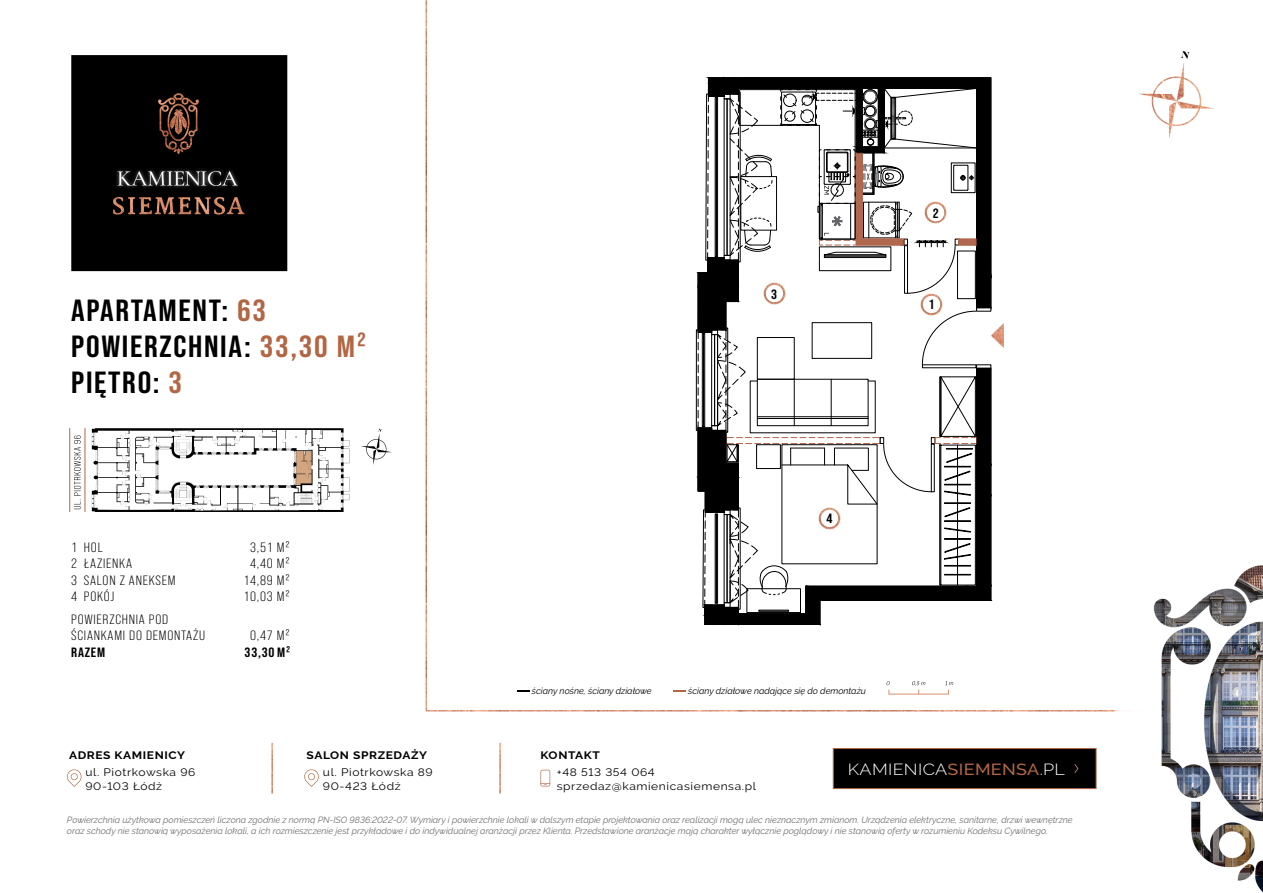
<style>
.page{position:relative;width:1263px;height:893px;background:#fff}
.page>*{position:absolute;margin:0;border:0;box-sizing:border-box;transform-origin:0 0}
.t1{font:700 30.6px/36px "Bebas Neue Pro";letter-spacing:.05em;color:#000;scale:1.11 1}
.t2{font:300 16.05px "Raleway";letter-spacing:.02em;color:#fff;scale:1.11 1}
.t3{font:15.3px "Bebas Neue";color:#000;scale:1.2 1}
.t4{font:15.3px "Bebas Neue";color:#010202;scale:1.2 1}
.t5{font:13.5px/16.5px "Bebas Neue Pro";letter-spacing:.05em;color:#000;scale:1.11 1}
.t6{font:700 13.5px "Bebas Neue Pro";letter-spacing:.05em;color:#000;scale:1.11 1}
.t7{font:10.8px/14.4px "Raleway";letter-spacing:.05em;color:#000;scale:1.11 1}
.t8{font:700 10.8px "Raleway";letter-spacing:.05em;color:#000;scale:1.11 1}
.t9{font:italic 9px/10.8px "Raleway";color:#706f6f}
.t10{font:italic 9px "Raleway";color:#000}
.s1{color:#b26644}
.s2{font-weight:500;color:#b26644}
</style>
<div class="page">
<img style="left:70px;top:0;width:1193px;height:893px">
<svg style="left:74px;top:436px;width:7px;height:73px"></svg>
<hr style="left:85px;top:428px;width:1px;height:84px;background:#b26644">
<hr style="left:69px;top:428px;width:1px;height:84px;background:#b26644">
<svg style="left:92px;top:428px;width:257px;height:84px"></svg>
<img style="left:992px;top:324px;width:11px;height:23px">
<svg style="left:361px;top:429px;width:31px;height:36px"></svg>
<div style="left:696px;top:330px;width:2px;height:100px;border:1px solid #000"></div>
<svg style="left:698px;top:78px;width:293px;height:546px"></svg>
<svg style="left:304px;top:769px;width:15px;height:18px"></svg>
<svg style="left:67px;top:769px;width:15px;height:18px"></svg>
<svg style="left:540px;top:770px;width:10px;height:16px"></svg>
<div style="left:833px;top:748px;width:263px;height:41px;background:#000;border:1px solid #b26644"></div>
<svg style="left:1074px;top:764px;width:4px;height:9px"></svg>
<svg style="left:517px;top:690px;width:12px;height:2px"></svg>
<svg style="left:673px;top:690px;width:13px;height:2px"></svg>
<div style="left:923px;top:296px;width:17px;height:17px;background:#fff;border-radius:50%"></div>
<div style="left:927px;top:205px;width:17px;height:16px;background:#fff;border-radius:50%"></div>
<div style="left:766px;top:285px;width:17px;height:17px;background:#fff;border-radius:50%"></div>
<div style="left:821px;top:510px;width:17px;height:16px;background:#fff;border-radius:50%"></div>
<svg style="left:886px;top:681px;width:4px;height:4px"></svg>
<svg style="left:945px;top:681px;width:8px;height:4px"></svg>
<svg style="left:912px;top:681px;width:13px;height:13px"></svg>
<h1 class="t1" style="left:71px;top:292px;width:267px">APARTAMENT: <span class="s1">63<br></span>POWIERZCHNIA: <span class="s1">33,30 M²<br></span>PIĘTRO: <span class="s1">3</span></h1>
<h3 class="t5" style="left:71px;top:539px;width:30px">1 HOL</h3>
<h3 class="t5" style="left:250px;top:539px;width:37px">3,51 M²</h3>
<h3 class="t5" style="left:71px;top:556px;width:56px">2 ŁAZIENKA</h3>
<h3 class="t5" style="left:250px;top:556px;width:37px">4,40 M²</h3>
<h3 class="t5" style="left:71px;top:572px;width:95px">3 SALON Z ANEKSEM</h3>
<h3 class="t5" style="left:243px;top:572px;width:43px">14,89 M²</h3>
<h3 class="t5" style="left:71px;top:589px;width:40px">4 POKÓJ</h3>
<h3 class="t5" style="left:243px;top:589px;width:43px">10,03 M²</h3>
<h3 class="t5" style="left:71px;top:611px;width:122px">POWIERZCHNIA POD<br>ŚCIANKAMI DO DEMONTAŻU</h3>
<h3 class="t5" style="left:250px;top:628px;width:37px">0,47 M²</h3>
<h3 class="t6" style="left:71px;top:645px;width:32px">RAZEM</h3>
<h3 class="t6" style="left:245px;top:645px;width:43px">33,30 M²</h3>
<h3 class="t3" style="left:771px;top:284px;width:7px">3</h3>
<h3 class="t3" style="left:931px;top:205px;width:7px">2</h3>
<h3 class="t6" style="left:933px;top:205px;width:7px">2</h3>
<h3 class="t4" style="left:928px;top:297px;width:7px">1</h3>
<h3 class="t6" style="left:929px;top:297px;width:7px">1</h3>
<h3 class="t3" style="left:825px;top:510px;width:8px">4</h3>
<h3 class="t6" style="left:826px;top:510px;width:7px">4</h3>
<p class="t10" style="left:532px;top:686px;width:121px">ściany nośne, ściany działowe</p>
<p class="t10" style="left:688px;top:686px;width:179px">ściany działowe nadające się do demontażu</p>
<p class="t8" style="left:69px;top:749px;width:106px">ADRES KAMIENICY</p>
<p class="t8" style="left:307px;top:749px;width:110px">SALON SPRZEDAŻY</p>
<p class="t8" style="left:540px;top:749px;width:55px">KONTAKT</p>
<p class="t7" style="left:85px;top:765px;width:101px">ul. Piotrkowska 96<br>90-103 Łódź</p>
<p class="t7" style="left:323px;top:765px;width:101px">ul. Piotrkowska 89<br>90-423 Łódź</p>
<p class="t7" style="left:557px;top:765px;width:181px">+48 513 354 064 sprzedaz@kamienicasiemensa.pl</p>
<p class="t9" style="left:67px;top:814px;width:1007px">Powierzchnia użytkowa pomieszczeń liczona zgodnie z normą PN-ISO 9836:2022-07. Wymiary i powierzchnie lokali w dalszym etapie projektowania oraz realizacji mogą ulec nieznacznym zmianom. Urządzenia elektryczne, sanitarne, drzwi wewnętrzne oraz schody nie stanowią wyposażenia lokali, a ich rozmieszczenie jest przykładowe i do indywidualnej aranżacji przez Klienta. Przedstawione aranżacje mają charakter wyłącznie poglądowy i nie stanowią oferty w rozumieniu Kodeksu Cywilnego.</p>
<h2 class="t2" style="left:848px;top:760px;width:197px">KAMIENICA<span class="s2">SIEMENSA</span>.PL</h2>
</div>
